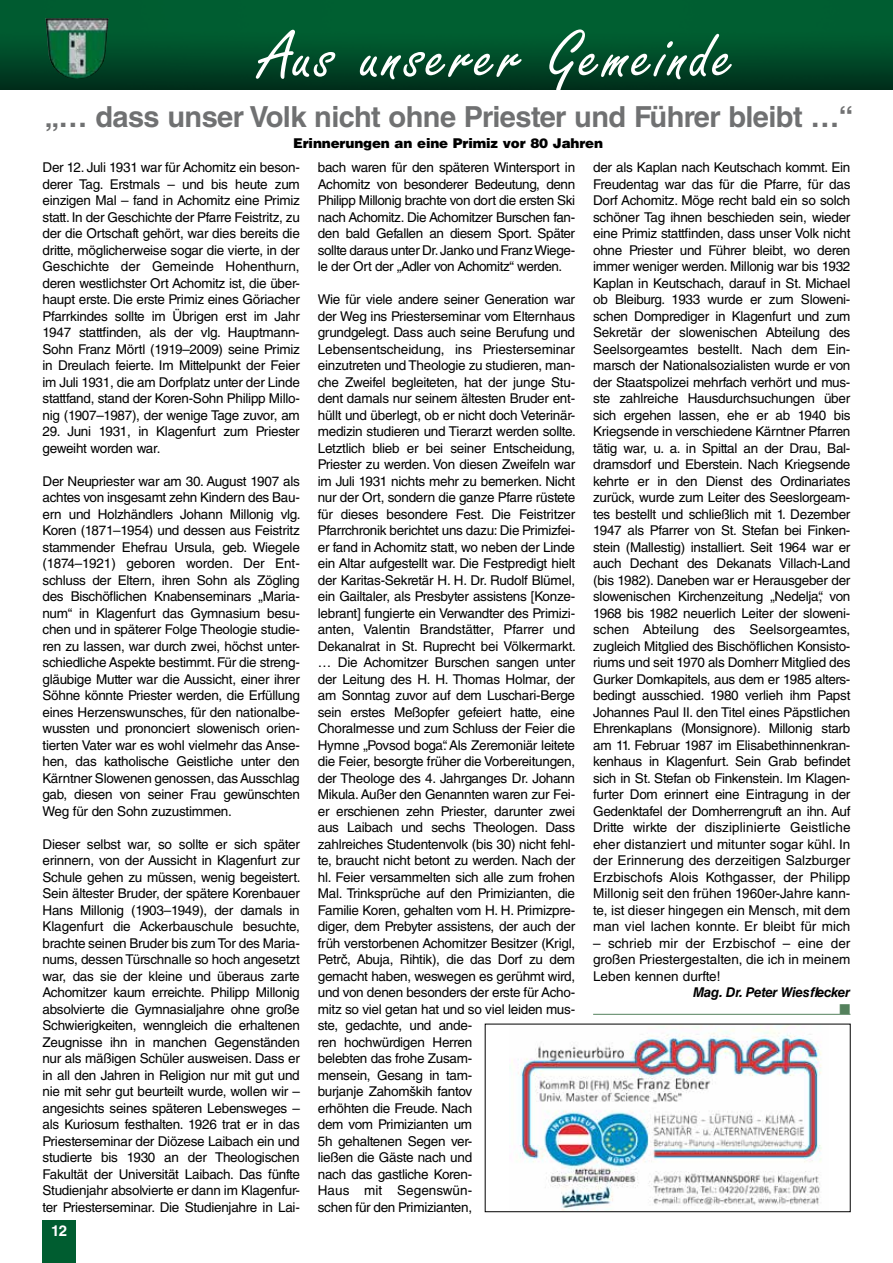
<style>
.page{position:relative;width:893px;height:1263px;background:#fff}
.page>*{position:absolute;margin:0;border:0;box-sizing:border-box;transform-origin:0 0}
.t1{font:72px "Freestyle Scr D";letter-spacing:.05em;color:#fff}
.t2{font:700 28.95px "Helvetica LT Std";letter-spacing:-.02em;color:#707172}
.t3{font:700 15px "Helvetica LT Std";color:#fff}
.t4{font:14.25px "Zapf Dingbats";color:#54815c}
.t5{font:13.5px/16.5px "Helvetica LT Std";letter-spacing:-.02em;color:#000;text-align:justify}
.t6{font:900 13.5px "Helvetica LT Std";letter-spacing:-.01em;color:#000}
.t7{font:italic 700 13.5px "Helvetica LT Std";letter-spacing:-.02em;color:#000}
.s1{font-family:"Arial"}
</style>
<div class="page">
<img style="left:0;top:0;width:893px;height:89px">
<hr style="left:593px;top:1014px;width:257px;height:1px;background:#54815c">
<img style="left:512px;top:1026px;width:310px;height:184px">
<div style="left:485px;top:1024px;width:365px;height:188px;border:1px solid #000"></div>
<div style="left:43px;top:1220px;width:33px;height:43px;background:#005d30"></div>
<img style="left:46px;top:18px;width:63px;height:62px">
<h1 class="t1" style="left:261px;top:17px;width:475px">Aus unserer Gemeinde</h1>
<h2 class="t2" style="left:45px;top:99px;width:810px">„… dass unser Volk nicht ohne Priester und Führer bleibt …“</h2>
<p class="t5" style="left:43px;top:159px;width:259px">Der 12. Juli 1931 war für Achomitz ein beson&shy;derer Tag. Erstmals – und bis heute zum einzigen Mal – fand in Achomitz eine Primiz statt. In der Geschichte der Pfarre Feistritz, zu der die Ortschaft gehört, war dies bereits die dritte, möglicherweise sogar die vierte, in der Geschichte der Gemeinde Hohenthurn, deren westlichster Ort Achomitz ist, die über&shy;haupt erste. Die erste Primiz eines Göriacher Pfarrkindes sollte im Übrigen erst im Jahr 1947 stattfinden, als der vlg. Hauptmann-Sohn Franz Mörtl (1919–2009) seine Primiz in Dreulach feierte. Im Mittelpunkt der Feier im Juli 1931, die am Dorfplatz unter der Linde stattfand, stand der Koren-Sohn Philipp Millo&shy;nig (1907–1987), der wenige Tage zuvor, am</p>
<p class="t5" style="left:43px;top:423px;width:259px">29. Juni 1931, in Klagenfurt zum Priester geweiht worden war.</p>
<p class="t5" style="left:43px;top:473px;width:260px">Der Neupriester war am 30. August 1907 als achtes von insgesamt zehn Kindern des Bau&shy;ern und Holzhändlers Johann Millonig vlg.<br>Koren (1871–1954) und dessen aus Feistritz stammender Ehefrau Ursula, geb. Wiegele (1874–1921) geboren worden. Der Ent&shy;schluss der Eltern, ihren Sohn als Zögling des Bischöflichen Knabenseminars „Maria&shy;num“ in Klagenfurt das Gymnasium besu&shy;chen und in späterer Folge Theologie studie&shy;ren zu lassen, war durch zwei, höchst unter&shy;schiedliche Aspekte bestimmt. Für die streng&shy;gläubige Mutter war die Aussicht, einer ihrer Söhne könnte Priester werden, die Erfüllung eines Herzenswunsches, für den nationalbe&shy;wussten und prononciert slowenisch orien&shy;tierten Vater war es wohl vielmehr das Anse&shy;hen, das katholische Geistliche unter den Kärntner Slowenen genossen, das Ausschlag gab, diesen von seiner Frau gewünschten Weg für den Sohn zuzustimmen.</p>
<p class="t5" style="left:43px;top:836px;width:260px">Dieser selbst war, so sollte er sich später erinnern, von der Aussicht in Klagenfurt zur Schule gehen zu müssen, wenig begeistert.<br>Sein ältester Bruder, der spätere Korenbauer Hans Millonig (1903–1949), der damals in Klagenfurt die Ackerbauschule besuchte, brachte seinen Bruder bis zum Tor des Maria&shy;nums, dessen Türschnalle so hoch angesetzt war, das sie der kleine und überaus zarte Achomitzer kaum erreichte. Philipp Millonig absolvierte die Gymnasialjahre ohne große Schwierigkeiten, wenngleich die erhaltenen Zeugnisse ihn in manchen Gegenständen nur als mäßigen Schüler ausweisen. Dass er in all den Jahren in Religion nur mit gut und nie mit sehr gut beurteilt wurde, wollen wir – angesichts seines späteren Lebensweges – als Kuriosum festhalten. 1926 trat er in das Priesterseminar der Diözese Laibach ein und studierte bis 1930 an der Theologischen Fakultät der Universität Laibach. Das fünfte Studienjahr absolvierte er dann im Klagenfur&shy;ter Priesterseminar. Die Studienjahre in Lai-</p>
<p class="t6" style="left:293px;top:134px;width:311px">Erinnerungen an eine Primiz vor 80 Jahren</p>
<p class="t5" style="left:318px;top:159px;width:259px">bach waren für den späteren Wintersport in Achomitz von besonderer Bedeutung, denn Philipp Millonig brachte von dort die ersten Ski nach Achomitz. Die Achomitzer Burschen fan&shy;den bald Gefallen an diesem Sport. Später sollte daraus unter Dr. Janko und Franz Wiege&shy;le der Ort der „Adler von Achomitz“ werden.</p>
<p class="t5" style="left:318px;top:291px;width:260px;text-align:left">Wie für viele andere seiner Generation war der Weg ins Priesterseminar vom Elternhaus grundgelegt. Dass auch seine Berufung und Lebensentscheidung, ins Priesterseminar einzutreten und Theologie zu studieren, man&shy;che Zweifel begleiteten, hat der junge Stu&shy;dent damals nur seinem ältesten Bruder ent&shy;hüllt und überlegt, ob er nicht doch Veterinär&shy;medizin studieren und Tierarzt werden sollte.<br>Letztlich blieb er bei seiner Entscheidung, Priester zu werden. Von diesen Zweifeln war im Juli 1931 nichts mehr zu bemerken. Nicht nur der Ort, sondern die ganze Pfarre rüstete für dieses besondere Fest. Die Feistritzer Pfarrchronik berichtet uns dazu: Die Primizfei&shy;er fand in Achomitz statt, wo neben der Linde ein Altar aufgestellt war. Die Festpredigt hielt der Karitas-Sekretär H. H. Dr. Rudolf Blümel, ein Gailtaler, als Presbyter assistens [Konze&shy;lebrant] fungierte ein Verwandter des Primizi&shy;anten, Valentin Brandstätter, Pfarrer und Dekanalrat in St. Ruprecht bei Völkermarkt. … Die Achomitzer Burschen sangen unter der Leitung des H. H. Thomas Holmar, der am Sonntag zuvor auf dem Luschari-Berge sein erstes Meßopfer gefeiert hatte, eine Choralmesse und zum Schluss der Feier die Hymne „Povsod boga“. Als Zeremoniär leitete die Feier, besorgte früher die Vorbereitungen, der Theologe des 4. Jahrganges Dr. Johann Mikula. Außer den Genannten waren zur Fei&shy;er erschienen zehn Priester, darunter zwei aus Laibach und sechs Theologen. Dass zahlreiches Studentenvolk (bis 30) nicht fehl&shy;te, braucht nicht betont zu werden. Nach der hl. Feier versammelten sich alle zum frohen Mal. Trinksprüche auf den Primizianten, die Familie Koren, gehalten vom H. H. Primizpre&shy;diger, dem Prebyter assistens, der auch der früh verstorbenen Achomitzer Besitzer (Krigl, Petr<span class="s1">č</span>, Abuja, Rihtik), die das Dorf zu dem gemacht haben, weswegen es gerühmt wird, und von denen besonders der erste für Acho&shy;mitz so viel getan hat und so viel leiden mus&shy;ste, gedachte, und ande-<br>ren hochwürdigen Herren<br>belebten das frohe Zusam-<br>mensein, Gesang in tam-<br>burjanje Zahomških fantov<br>erhöhten die Freude. Nach<br>dem vom Primizianten um<br>5h gehaltenen Segen ver-<br>ließen die Gäste nach und<br>nach das gastliche Koren-<br>Haus mit Segenswün-<br>schen für den Primizianten,</p>
<p class="t5" style="left:593px;top:159px;width:259px">der als Kaplan nach Keutschach kommt. Ein Freudentag war das für die Pfarre, für das Dorf Achomitz. Möge recht bald ein so solch schöner Tag ihnen beschieden sein, wieder eine Primiz stattfinden, dass unser Volk nicht ohne Priester und Führer bleibt, wo deren immer weniger werden. Millonig war bis 1932<br>Kaplan in Keutschach, darauf in St. Michael ob Bleiburg. 1933 wurde er zum Sloweni&shy;schen Domprediger in Klagenfurt und zum Sekretär der slowenischen Abteilung des Seelsorgeamtes bestellt. Nach dem Ein&shy;marsch der Nationalsozialisten wurde er von der Staatspolizei mehrfach verhört und mus&shy;ste zahlreiche Hausdurchsuchungen über sich ergehen lassen, ehe er ab 1940 bis Kriegsende in verschiedene Kärntner Pfarren tätig war, u. a. in Spittal an der Drau, Bal&shy;dramsdorf und Eberstein. Nach Kriegsende kehrte er in den Dienst des Ordinariates zurück, wurde zum Leiter des Seeslorgeam&shy;tes bestellt und schließlich mit 1. Dezember 1947 als Pfarrer von St. Stefan bei Finken&shy;stein (Mallestig) installiert. Seit 1964 war er auch Dechant des Dekanats Villach-Land (bis 1982). Daneben war er Herausgeber der slowenischen Kirchenzeitung „Nedelja“, von 1968 bis 1982 neuerlich Leiter der sloweni&shy;schen Abteilung des Seelsorgeamtes, zugleich Mitglied des Bischöflichen Konsisto&shy;riums und seit 1970 als Domherr Mitglied des Gurker Domkapitels, aus dem er 1985 alters&shy;bedingt ausschied. 1980 verlieh ihm Papst Johannes Paul II. den Titel eines Päpstlichen Ehrenkaplans (Monsignore). Millonig starb am 11. Februar 1987 im Elisabethinnenkran&shy;kenhaus in Klagenfurt. Sein Grab befindet sich in St. Stefan ob Finkenstein. Im Klagen&shy;furter Dom erinnert eine Eintragung in der Gedenktafel der Domherrengruft an ihn. Auf Dritte wirkte der disziplinierte Geistliche eher distanziert und mitunter sogar kühl. In der Erinnerung des derzeitigen Salzburger Erzbischofs Alois Kothgasser, der Philipp Millonig seit den frühen 1960er-Jahre kann&shy;te, ist dieser hingegen ein Mensch, mit dem man viel lachen konnte. Er bleibt für mich</p>
<p class="t5" style="left:593px;top:935px;width:259px">– schrieb mir der Erzbischof – eine der großen Priestergestalten, die ich in meinem Leben kennen durfte!</p>
<p class="t7" style="left:693px;top:984px;width:159px">Mag. Dr. Peter Wiesflecker</p>
<p class="t4" style="left:840px;top:1002px;width:12px">■</p>
<p class="t3" style="left:51px;top:1222px;width:18px">12</p>
</div>
